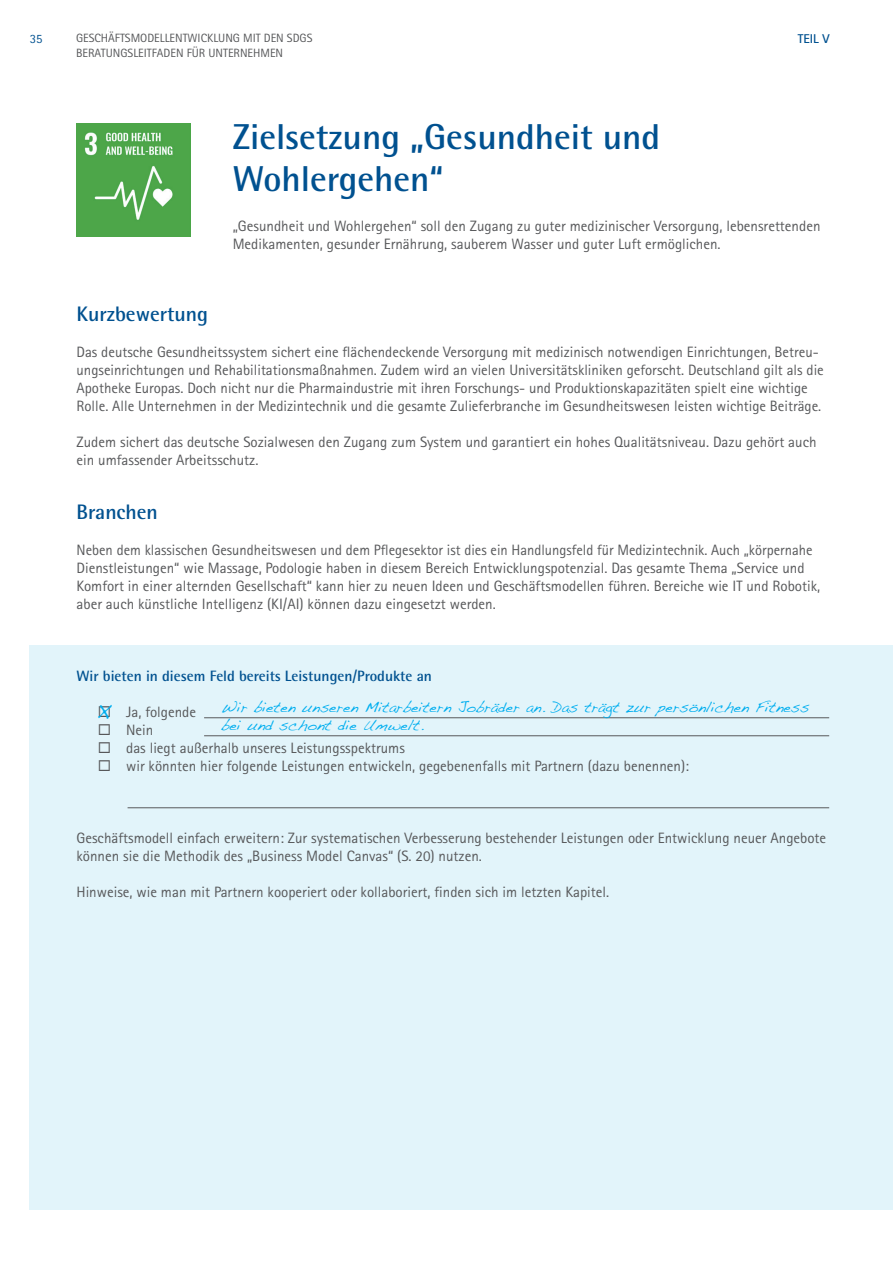
<style>
.page{position:relative;width:893px;height:1263px;background:#fff}
.page>*{position:absolute;margin:0;border:0;box-sizing:border-box;transform-origin:0 0}
.t1{font:700 36px/42px "Rotis Semi Sans Pro";color:#005190}
.t2{font:22.5px "Handwriting Dakota";color:#00aeef}
.t3{font:700 21px "Rotis Semi Sans Pro";color:#005190}
.t4{font:15px/18px "Rotis Sans Serif Pro";color:#57585a}
.t5{font:15px/18px "Handwriting Dakota";color:#00aeef}
.t6{font:700 15px "Rotis Semi Sans Pro";color:#005190}
.t7{font:700 12.75px "Rotis Sans Serif Pro";color:#005190}
.t8{font:12.75px "Rotis Sans Serif Pro";color:#005190}
.t9{font:12px/14.4px "Rotis Sans Serif Pro";color:#57585a}
</style>
<div class="page">
<div style="left:30px;top:645px;width:863px;height:565px;background:#e2f4fa"></div>
<hr style="left:204px;top:717px;width:625px;height:1px;background:#57585a">
<hr style="left:204px;top:735px;width:625px;height:1px;background:#57585a">
<hr style="left:128px;top:807px;width:701px;height:1px;background:#57585a">
<img style="left:77px;top:123px;width:113px;height:114px">
<p class="t8" style="left:30px;top:31px;width:14px">35</p>
<p class="t9" style="left:76px;top:31px;width:238px">GESCHÄFTSMODELLENTWICKLUNG MIT DEN SDGS<br>BERATUNGSLEITFADEN FÜR UNTERNEHMEN</p>
<p class="t7" style="left:798px;top:31px;width:33px">TEIL V</p>
<h1 class="t1" style="left:233px;top:115px;width:429px">Zielsetzung „Gesundheit und<br>Wohlergehen“</h1>
<p class="t4" style="left:233px;top:217px;width:589px">„Gesundheit und Wohlergehen“ soll den Zugang zu guter medizinischer Versorgung, lebensrettenden<br>Medikamenten, gesunder Ernährung, sauberem Wasser und guter Luft ermöglichen.</p>
<h3 class="t3" style="left:77px;top:301px;width:133px">Kurzbewertung</h3>
<p class="t4" style="left:77px;top:343px;width:749px">Das deutsche Gesundheitssystem sichert eine flächendeckende Versorgung mit medizinisch notwendigen Einrichtungen, Betreu&shy;ungseinrichtungen und Rehabilitationsmaßnahmen. Zudem wird an vielen Universitätskliniken geforscht. Deutschland gilt als die Apotheke Europas. Doch nicht nur die Pharmaindustrie mit ihren Forschungs- und Produktionskapazitäten spielt eine wichtige Rolle. Alle Unternehmen in der Medizintechnik und die gesamte Zulieferbranche im Gesundheitswesen leisten wichtige Beiträge.</p>
<p class="t4" style="left:77px;top:433px;width:741px">Zudem sichert das deutsche Sozialwesen den Zugang zum System und garantiert ein hohes Qualitätsniveau. Dazu gehört auch ein umfassender Arbeitsschutz.</p>
<h3 class="t3" style="left:77px;top:499px;width:83px">Branchen</h3>
<p class="t4" style="left:77px;top:541px;width:745px">Neben dem klassischen Gesundheitswesen und dem Pflegesektor ist dies ein Handlungsfeld für Medizintechnik. Auch „körpernahe Dienstleistungen“ wie Massage, Podologie haben in diesem Bereich Entwicklungspotenzial. Das gesamte Thema „Service und Komfort in einer alternden Gesellschaft“ kann hier zu neuen Ideen und Geschäftsmodellen führen. Bereiche wie IT und Robotik, aber auch künstliche Intelligenz (KI/AI) können dazu eingesetzt werden.</p>
<p class="t6" style="left:77px;top:667px;width:357px">Wir bieten in diesem Feld bereits Leistungen/Produkte an</p>
<p class="t4" style="left:98px;top:703px;width:100px">◻ Ja, folgende</p>
<p class="t4" style="left:98px;top:721px;width:57px">◻ Nein</p>
<p class="t4" style="left:98px;top:739px;width:309px">◻ das liegt außerhalb unseres Leistungsspektrums</p>
<p class="t4" style="left:98px;top:757px;width:593px">◻ wir könnten hier folgende Leistungen entwickeln, gegebenenfalls mit Partnern (dazu benennen):</p>
<p class="t5" style="left:221px;top:698px;width:590px">Wir bieten unseren Mitarbeitern Jobräder an. Das trägt zur persönlichen Fitness bei und schont die Umwelt.</p>
<h2 class="t2" style="left:97px;top:698px;width:15px">X</h2>
<p class="t4" style="left:77px;top:829px;width:751px">Geschäftsmodell einfach erweitern: Zur systematischen Verbesserung bestehender Leistungen oder Entwicklung neuer Angebote können sie die Methodik des „Business Model Canvas“ (S. 20) nutzen.</p>
<p class="t4" style="left:77px;top:883px;width:534px">Hinweise, wie man mit Partnern kooperiert oder kollaboriert, finden sich im letzten Kapitel.</p>
</div>
